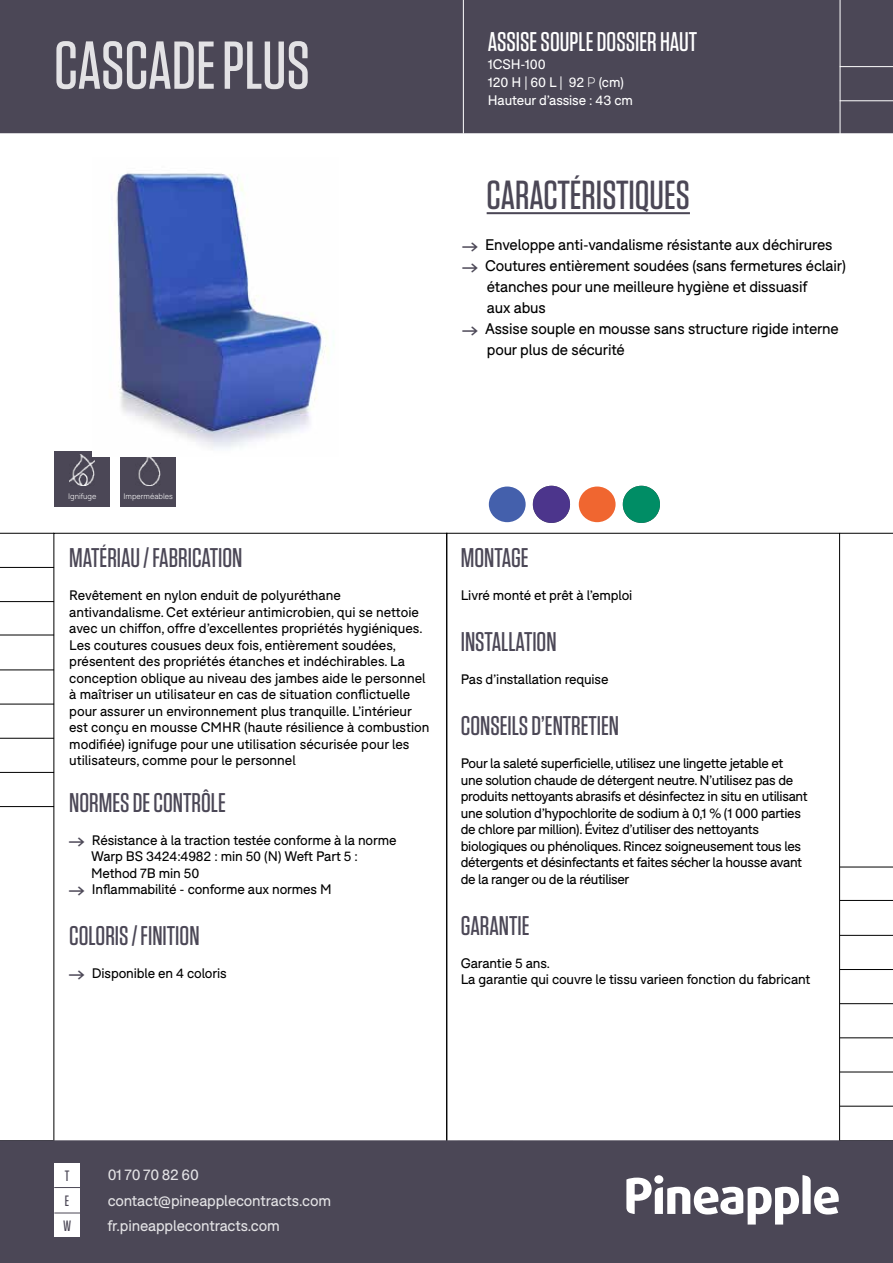
<style>
.page{position:relative;width:893px;height:1263px;background:#fff}
.page>*{position:absolute;margin:0;border:0;box-sizing:border-box;transform-origin:0 0}
.t1{font:500 67.5px "Tungsten";color:#fff}
.t2{font:500 40.5px "Tungsten";color:#4b4756}
.t3{font:500 27px "Tungsten";color:#4b4756}
.t4{font:500 27px "Tungsten";color:#fff}
.t5{font:15px "F37 Bolton";letter-spacing:-.01em;color:#000}
.t6{font:15px "F37 Bolton";letter-spacing:-.01em;color:#fff}
.t7{font:500 15px "Tungsten";color:#4b4756}
.t8{font:13.5px/16.5px "F37 Bolton";letter-spacing:-.01em;color:#000}
.t9{font:13.5px/18px "F37 Bolton";letter-spacing:-.01em;color:#fff}
.t10{font:300 7.8px "F37 Bolton";color:#fff}
.s1{font-family:"Uni Neue"}
.s2{font-family:"Pinearrow";font-size:13.5px;color:#4b4756}
.s3{font-family:"Pinearrow";color:#4b4756}
</style>
<div class="page">
<div style="left:1px;top:1px;width:891px;height:131px;background:#4b4756"></div>
<div style="left:0;top:0;width:893px;height:133px;border:2px solid #4b4756"></div>
<div style="left:1px;top:1141px;width:891px;height:121px;background:#4b4756"></div>
<div style="left:0;top:1140px;width:893px;height:123px;border:2px solid #4b4756"></div>
<hr style="left:840px;top:867px;width:53px;height:1px;background:#000">
<hr style="left:840px;top:1003px;width:53px;height:1px;background:#000">
<hr style="left:840px;top:935px;width:53px;height:1px;background:#000">
<hr style="left:840px;top:1072px;width:53px;height:1px;background:#000">
<hr style="left:840px;top:1037px;width:53px;height:1px;background:#000">
<hr style="left:840px;top:969px;width:53px;height:1px;background:#000">
<hr style="left:840px;top:1106px;width:53px;height:1px;background:#000">
<hr style="left:487px;top:212px;width:203px;height:2px;background:#4b4756">
<hr style="left:840px;top:900px;width:53px;height:1px;background:#000">
<svg style="left:626px;top:1175px;width:213px;height:49px"></svg>
<div style="left:654px;top:1175px;width:9px;height:9px;background:#fff;border-radius:50%"></div>
<div style="left:54px;top:1162px;width:26px;height:25px;background:#fff"></div>
<div style="left:54px;top:1187px;width:26px;height:25px;background:#fff"></div>
<svg style="left:54px;top:1187px;width:26px;height:1px"></svg>
<hr style="left:840px;top:533px;width:53px;height:1px;background:#000">
<div style="left:54px;top:451px;width:56px;height:55px;background:#4b4756"></div>
<img style="left:70px;top:455px;width:25px;height:31px">
<hr style="left:840px;top:0;width:1px;height:135px;background:#fff">
<hr style="left:840px;top:66px;width:53px;height:1px;background:#fff">
<hr style="left:840px;top:100px;width:53px;height:1px;background:#fff">
<hr style="left:463px;top:0;width:1px;height:134px;background:#fff">
<hr style="left:0;top:601px;width:54px;height:1px;background:#000">
<hr style="left:0;top:738px;width:54px;height:1px;background:#000">
<hr style="left:0;top:669px;width:54px;height:1px;background:#000">
<hr style="left:0;top:533px;width:54px;height:1px;background:#000">
<hr style="left:0;top:806px;width:54px;height:1px;background:#000">
<hr style="left:0;top:772px;width:54px;height:1px;background:#000">
<hr style="left:0;top:704px;width:54px;height:1px;background:#000">
<hr style="left:0;top:567px;width:54px;height:1px;background:#000">
<hr style="left:0;top:635px;width:54px;height:1px;background:#000">
<div style="left:54px;top:1212px;width:26px;height:25px;background:#fff"></div>
<svg style="left:54px;top:1212px;width:26px;height:1px"></svg>
<svg style="left:489px;top:486px;width:37px;height:36px"></svg>
<svg style="left:533px;top:486px;width:37px;height:37px"></svg>
<svg style="left:579px;top:486px;width:37px;height:36px"></svg>
<svg style="left:623px;top:486px;width:37px;height:37px"></svg>
<div style="left:120px;top:451px;width:56px;height:55px;background:#4b4756"></div>
<img style="left:138px;top:457px;width:23px;height:29px">
<img style="left:92px;top:173px;width:237px;height:284px">
<h1 class="t1" style="left:54px;top:30px;width:257px">CASCADE PLUS</h1>
<h3 class="t4" style="left:488px;top:28px;width:211px">ASSISE SOUPLE DOSSIER HAUT</h3>
<p class="t9" style="left:488px;top:55px;width:147px">1CSH-100<br>120 H | 60 L | 92 <span class="s1">P</span> (cm)<br>Hauteur d’assise : 43 cm</p>
<h2 class="t2" style="left:487px;top:174px;width:205px">CARACTÉRISTIQUES</h2>
<p class="t5" style="left:462px;top:235px;width:372px"><span class="s2">A</span> Enveloppe anti-vandalisme résistante aux déchirures</p>
<p class="t5" style="left:462px;top:256px;width:385px"><span class="s2">A</span> Coutures entièrement soudées (sans fermetures éclair)</p>
<p class="t5" style="left:487px;top:277px;width:322px">étanches pour une meilleure hygiène et dissuasif</p>
<p class="t5" style="left:487px;top:298px;width:61px">aux abus</p>
<p class="t5" style="left:462px;top:319px;width:378px"><span class="s2">A</span> Assise souple en mousse sans structure rigide interne</p>
<p class="t5" style="left:487px;top:340px;width:140px">pour plus de sécurité</p>
<p class="t10" style="left:68px;top:492px;width:30px">Ignifuge</p>
<p class="t10" style="left:124px;top:492px;width:51px">Imperméables</p>
<h3 class="t3" style="left:69px;top:544px;width:175px">MATÉRIAU / FABRICATION</h3>
<p class="t8" style="left:69px;top:587px;width:362px">Revêtement en nylon enduit de polyuréthane antivandalisme. Cet extérieur antimicrobien, qui se nettoie avec un chiffon, offre d’excellentes propriétés hygiéniques.<br>Les coutures cousues deux fois, entièrement soudées, présentent des propriétés étanches et indéchirables. La conception oblique au niveau des jambes aide le personnel à maîtriser un utilisateur en cas de situation conflictuelle pour assurer un environnement plus tranquille. L’intérieur est conçu en mousse CMHR (haute résilience à combustion modifiée) ignifuge pour une utilisation sécurisée pour les utilisateurs, comme pour le personnel</p>
<h3 class="t3" style="left:69px;top:788px;width:158px">NORMES DE CONTRÔLE</h3>
<p class="t8" style="left:69px;top:832px;width:329px"><span class="s3">A</span> Résistance à la traction testée conforme à la norme</p>
<p class="t8" style="left:91px;top:848px;width:268px">Warp BS 3424:4982 : min 50 (N) Weft Part 5 :</p>
<p class="t8" style="left:91px;top:865px;width:110px">Method 7B min 50</p>
<p class="t8" style="left:69px;top:881px;width:264px"><span class="s3">A</span> Inflammabilité - conforme aux normes M</p>
<h3 class="t3" style="left:69px;top:922px;width:132px">COLORIS / FINITION</h3>
<p class="t8" style="left:69px;top:965px;width:159px"><span class="s3">A</span> Disponible en 4 coloris</p>
<h3 class="t3" style="left:461px;top:544px;width:69px">MONTAGE</h3>
<p class="t8" style="left:461px;top:587px;width:173px">Livré monté et prêt à l’emploi</p>
<h3 class="t3" style="left:461px;top:628px;width:97px">INSTALLATION</h3>
<p class="t8" style="left:461px;top:671px;width:149px">Pas d’installation requise</p>
<h3 class="t3" style="left:461px;top:712px;width:160px">CONSEILS D’ENTRETIEN</h3>
<p class="t8" style="left:461px;top:755px;width:348px">Pour la saleté superficielle, utilisez une lingette jetable et une solution chaude de détergent neutre. N’utilisez pas de produits nettoyants abrasifs et désinfectez in situ en utilisant une solution d’hypochlorite de sodium à 0,1 % (1 000 parties de chlore par million). Évitez d’utiliser des nettoyants biologiques ou phénoliques. Rincez soigneusement tous les détergents et désinfectants et faites sécher la housse avant de la ranger ou de la réutiliser</p>
<h3 class="t3" style="left:461px;top:911px;width:70px">GARANTIE</h3>
<p class="t8" style="left:461px;top:955px;width:351px">Garantie 5 ans.<br>La garantie qui couvre le tissu varieen fonction du fabricant</p>
<p class="t7" style="left:65px;top:1168px;width:6px">T</p>
<p class="t6" style="left:107px;top:1166px;width:93px">01 70 70 82 60</p>
<p class="t7" style="left:65px;top:1193px;width:6px">E</p>
<p class="t6" style="left:107px;top:1191px;width:225px">contact@pineapplecontracts.com</p>
<p class="t7" style="left:63px;top:1218px;width:10px">W</p>
<p class="t6" style="left:107px;top:1217px;width:174px">fr.pineapplecontracts.com</p>
</div>
